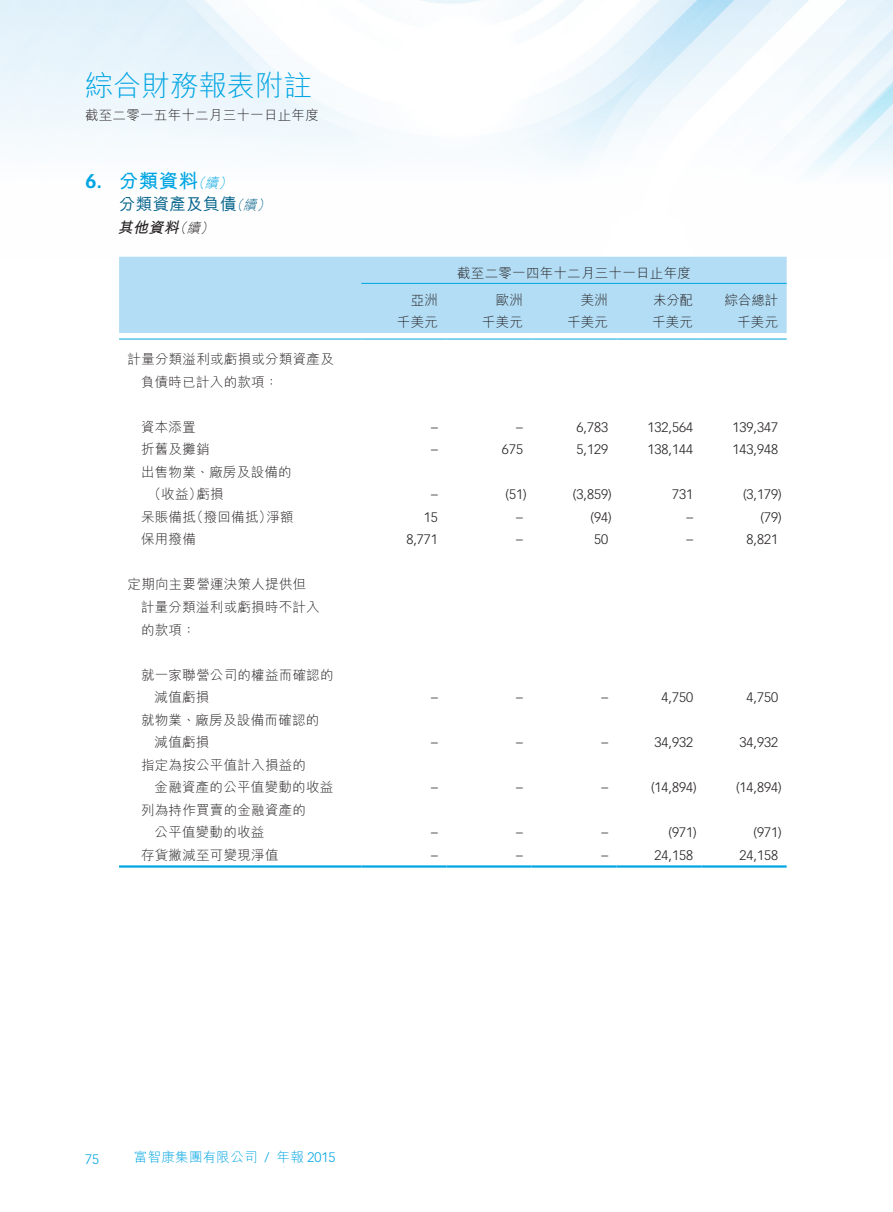
<style>
.page{position:relative;width:893px;height:1212px;background:#fff}
.page>*{position:absolute;margin:0;border:0;box-sizing:border-box;transform-origin:0 0}
.t1{font:300 28.5px "M Hei HK";letter-spacing:-.005em;color:#00a5e3}
._01_H1{font:700 19.5px "M Hei HK";color:#00a5e3}
._02_H2{font:500 16.5px "M Hei HK";letter-spacing:.02em;color:#006189}
._03_H3{font:italic 700 15px "M Hei HK";color:#231f20}
._50_Table_txt{font:300 13.5px "M Hei HK";letter-spacing:.02em;color:#231f20}
._50_Table_txt-2{font:300 13.5px "Vectora LT Std";color:#231f20}
.t2{font:300 13.5px "M Hei HK";letter-spacing:.02em;color:#00a5e3}
.t3{font:300 13.5px "Vectora LT Std";color:#00a5e3}
.s1{font-family:"Vectora LT Std"}
.s2{font-weight:300;font-style:italic;font-size:13.5px}
.s3{font-weight:300;font-size:13.5px}
</style>
<div class="page">
<img style="left:0;top:0;width:893px;height:257px">
<div style="left:119px;top:257px;width:668px;height:76px;background:#b3ddf5"></div>
<hr style="left:361px;top:283px;width:426px;height:1px;background:#00a5e3">
<hr style="left:119px;top:339px;width:242px;height:1px;background:#00a5e3">
<hr style="left:361px;top:339px;width:85px;height:1px;background:#00a5e3">
<hr style="left:446px;top:339px;width:85px;height:1px;background:#00a5e3">
<hr style="left:531px;top:339px;width:86px;height:1px;background:#00a5e3">
<hr style="left:617px;top:339px;width:85px;height:1px;background:#00a5e3">
<hr style="left:702px;top:339px;width:85px;height:1px;background:#00a5e3">
<hr style="left:119px;top:865px;width:242px;height:3px;background:#00a5e3">
<hr style="left:361px;top:865px;width:85px;height:3px;background:#00a5e3">
<hr style="left:446px;top:865px;width:85px;height:3px;background:#00a5e3">
<hr style="left:531px;top:865px;width:86px;height:3px;background:#00a5e3">
<hr style="left:617px;top:865px;width:85px;height:3px;background:#00a5e3">
<hr style="left:702px;top:865px;width:85px;height:3px;background:#00a5e3">
<h1 class="t1" style="left:85px;top:71px;width:229px">綜合財務報表附註</h1>
<p class="_50_Table_txt" style="left:85px;top:109px;width:235px">截至二零一五年十二月三十一日止年度</p>
<p class="_01_H1" style="left:85px;top:166px;width:151px"><span class="s1">6.</span> 分類資料<span class="s2">（續）</span></p>
<p class="_02_H2" style="left:119px;top:192px;width:156px">分類資產及負債<span class="s2">（續）</span></p>
<p class="_03_H3" style="left:118px;top:216px;width:100px">其他資料<span class="s3">（續）</span></p>
<p class="_50_Table_txt" style="left:457px;top:266px;width:235px">截至二零一四年十二月三十一日止年度</p>
<p class="_50_Table_txt" style="left:411px;top:293px;width:29px">亞洲</p>
<p class="_50_Table_txt" style="left:496px;top:293px;width:29px">歐洲</p>
<p class="_50_Table_txt" style="left:581px;top:293px;width:29px">美洲</p>
<p class="_50_Table_txt" style="left:653px;top:293px;width:41px">未分配</p>
<p class="_50_Table_txt" style="left:725px;top:293px;width:55px">綜合總計</p>
<p class="_50_Table_txt" style="left:397px;top:315px;width:43px">千美元</p>
<p class="_50_Table_txt" style="left:482px;top:315px;width:43px">千美元</p>
<p class="_50_Table_txt" style="left:567px;top:315px;width:43px">千美元</p>
<p class="_50_Table_txt" style="left:652px;top:315px;width:43px">千美元</p>
<p class="_50_Table_txt" style="left:737px;top:315px;width:43px">千美元</p>
<p class="_50_Table_txt" style="left:128px;top:353px;width:208px">計量分類溢利或虧損或分類資產及</p>
<p class="_50_Table_txt" style="left:141px;top:375px;width:139px">負債時已計入的款項：</p>
<p class="_50_Table_txt" style="left:141px;top:420px;width:56px">資本添置</p>
<p class="_50_Table_txt-2" style="left:431px;top:419px;width:8px">–</p>
<p class="_50_Table_txt-2" style="left:516px;top:419px;width:8px">–</p>
<p class="_50_Table_txt-2" style="left:576px;top:419px;width:33px">6,783</p>
<p class="_50_Table_txt-2" style="left:647px;top:419px;width:47px">132,564</p>
<p class="_50_Table_txt-2" style="left:732px;top:419px;width:47px">139,347</p>
<p class="_50_Table_txt" style="left:141px;top:443px;width:70px">折舊及攤銷</p>
<p class="_50_Table_txt-2" style="left:431px;top:442px;width:8px">–</p>
<p class="_50_Table_txt-2" style="left:502px;top:442px;width:23px">675</p>
<p class="_50_Table_txt-2" style="left:576px;top:442px;width:33px">5,129</p>
<p class="_50_Table_txt-2" style="left:647px;top:442px;width:47px">138,144</p>
<p class="_50_Table_txt-2" style="left:732px;top:442px;width:47px">143,948</p>
<p class="_50_Table_txt" style="left:141px;top:465px;width:152px">出售物業、廠房及設備的</p>
<p class="_50_Table_txt" style="left:148px;top:488px;width:77px">（收益）虧損</p>
<p class="_50_Table_txt-2" style="left:431px;top:487px;width:8px">–</p>
<p class="_50_Table_txt-2" style="left:505px;top:487px;width:23px">(51)</p>
<p class="_50_Table_txt-2" style="left:573px;top:487px;width:40px">(3,859)</p>
<p class="_50_Table_txt-2" style="left:672px;top:487px;width:23px">731</p>
<p class="_50_Table_txt-2" style="left:743px;top:487px;width:40px">(3,179)</p>
<p class="_50_Table_txt" style="left:141px;top:510px;width:154px">呆賬備抵（撥回備抵）淨額</p>
<p class="_50_Table_txt-2" style="left:424px;top:509px;width:16px">15</p>
<p class="_50_Table_txt-2" style="left:516px;top:509px;width:8px">–</p>
<p class="_50_Table_txt-2" style="left:590px;top:509px;width:23px">(94)</p>
<p class="_50_Table_txt-2" style="left:686px;top:509px;width:8px">–</p>
<p class="_50_Table_txt-2" style="left:761px;top:509px;width:23px">(79)</p>
<p class="_50_Table_txt" style="left:141px;top:533px;width:56px">保用撥備</p>
<p class="_50_Table_txt-2" style="left:406px;top:532px;width:33px">8,771</p>
<p class="_50_Table_txt-2" style="left:516px;top:532px;width:8px">–</p>
<p class="_50_Table_txt-2" style="left:594px;top:532px;width:16px">50</p>
<p class="_50_Table_txt-2" style="left:686px;top:532px;width:8px">–</p>
<p class="_50_Table_txt-2" style="left:747px;top:532px;width:33px">8,821</p>
<p class="_50_Table_txt" style="left:128px;top:578px;width:180px">定期向主要營運決策人提供但</p>
<p class="_50_Table_txt" style="left:141px;top:600px;width:180px">計量分類溢利或虧損時不計入</p>
<p class="_50_Table_txt" style="left:141px;top:623px;width:56px">的款項：</p>
<p class="_50_Table_txt" style="left:141px;top:668px;width:194px">就一家聯營公司的權益而確認的</p>
<p class="_50_Table_txt" style="left:155px;top:690px;width:56px">減值虧損</p>
<p class="_50_Table_txt-2" style="left:431px;top:689px;width:8px">–</p>
<p class="_50_Table_txt-2" style="left:516px;top:689px;width:8px">–</p>
<p class="_50_Table_txt-2" style="left:601px;top:689px;width:8px">–</p>
<p class="_50_Table_txt-2" style="left:661px;top:689px;width:33px">4,750</p>
<p class="_50_Table_txt-2" style="left:747px;top:689px;width:33px">4,750</p>
<p class="_50_Table_txt" style="left:141px;top:713px;width:180px">就物業、廠房及設備而確認的</p>
<p class="_50_Table_txt" style="left:155px;top:735px;width:56px">減值虧損</p>
<p class="_50_Table_txt-2" style="left:431px;top:734px;width:8px">–</p>
<p class="_50_Table_txt-2" style="left:516px;top:734px;width:8px">–</p>
<p class="_50_Table_txt-2" style="left:601px;top:734px;width:8px">–</p>
<p class="_50_Table_txt-2" style="left:654px;top:734px;width:40px">34,932</p>
<p class="_50_Table_txt-2" style="left:740px;top:734px;width:40px">34,932</p>
<p class="_50_Table_txt" style="left:141px;top:758px;width:166px">指定為按公平值計入損益的</p>
<p class="_50_Table_txt" style="left:155px;top:780px;width:180px">金融資產的公平值變動的收益</p>
<p class="_50_Table_txt-2" style="left:431px;top:779px;width:8px">–</p>
<p class="_50_Table_txt-2" style="left:516px;top:779px;width:8px">–</p>
<p class="_50_Table_txt-2" style="left:601px;top:779px;width:8px">–</p>
<p class="_50_Table_txt-2" style="left:651px;top:779px;width:47px">(14,894)</p>
<p class="_50_Table_txt-2" style="left:736px;top:779px;width:47px">(14,894)</p>
<p class="_50_Table_txt" style="left:141px;top:803px;width:166px">列為持作買賣的金融資產的</p>
<p class="_50_Table_txt" style="left:155px;top:825px;width:111px">公平值變動的收益</p>
<p class="_50_Table_txt-2" style="left:431px;top:824px;width:8px">–</p>
<p class="_50_Table_txt-2" style="left:516px;top:824px;width:8px">–</p>
<p class="_50_Table_txt-2" style="left:601px;top:824px;width:8px">–</p>
<p class="_50_Table_txt-2" style="left:669px;top:824px;width:30px">(971)</p>
<p class="_50_Table_txt-2" style="left:754px;top:824px;width:30px">(971)</p>
<p class="_50_Table_txt" style="left:141px;top:848px;width:139px">存貨撇減至可變現淨值</p>
<p class="_50_Table_txt-2" style="left:431px;top:847px;width:8px">–</p>
<p class="_50_Table_txt-2" style="left:516px;top:847px;width:8px">–</p>
<p class="_50_Table_txt-2" style="left:601px;top:847px;width:8px">–</p>
<p class="_50_Table_txt-2" style="left:654px;top:847px;width:40px">24,158</p>
<p class="_50_Table_txt-2" style="left:740px;top:847px;width:40px">24,158</p>
<p class="t3" style="left:85px;top:1151px;width:16px">75</p>
<p class="t2" style="left:134px;top:1150px;width:203px">富智康集團有限公司 <span class="s1">/</span> 年報 <span class="s1">2015</span></p>
</div>
